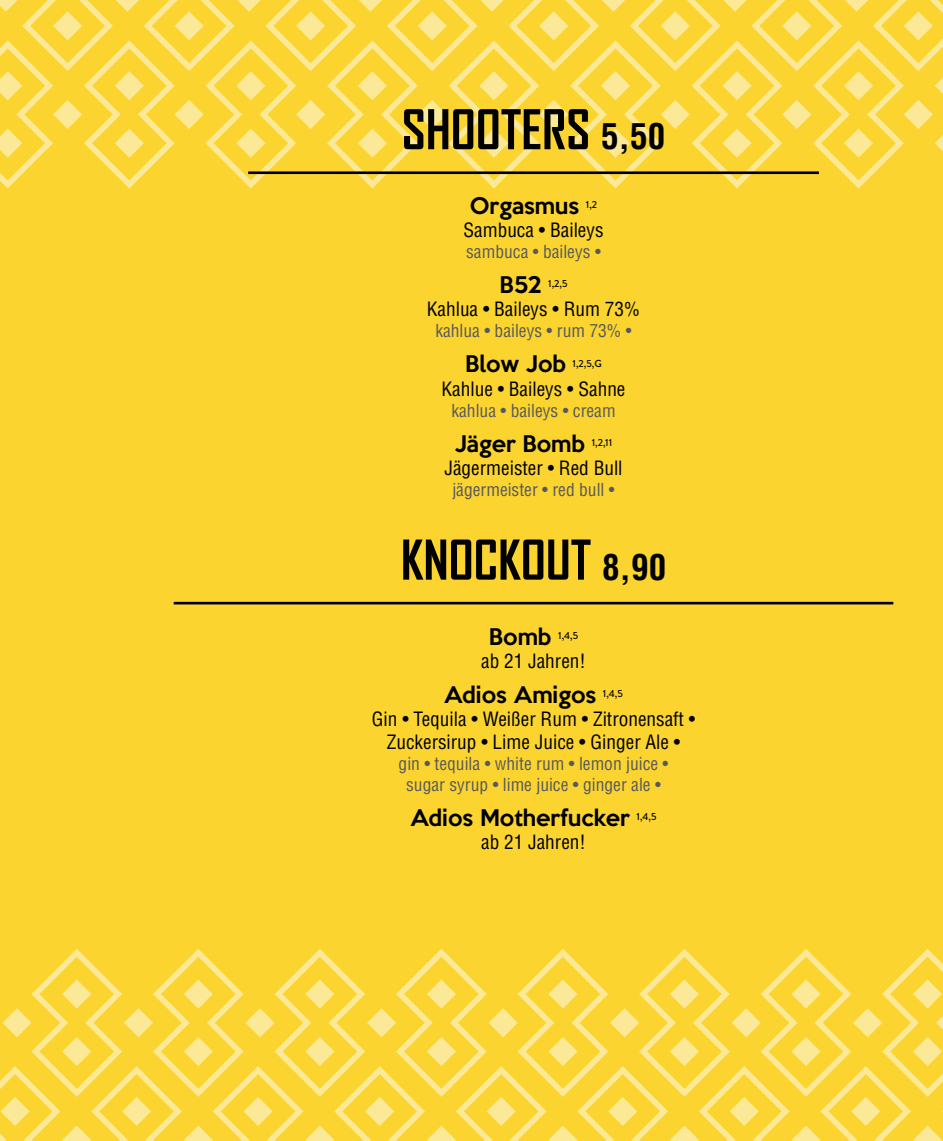
<style>
.page{position:relative;width:943px;height:1141px;background:#fbd430}
.page>*{position:absolute;margin:0;border:0;box-sizing:border-box;transform-origin:0 0}
.t1{font:700 52.5px "Agency FB";color:#000}
.t2{font:500 21px "Keep Calm";color:#000}
.t3{font:condensed 19.25px/23.1px "Helvetica LT Std";color:#000;text-align:center}
.t4{font:condensed 17.5px/21px "Helvetica LT Std";color:#58595b;text-align:center}
.t5{font:500 10.15px "Brandon Grotesque";color:#000}
.s1{font-family:"Helvetica LT Std";font-stretch:condensed;font-size:35px}
.s2{font-family:"Keep Calm";font-size:21px}
</style>
<div class="page">
<svg style="left:0;top:0;width:943px;height:189px"></svg>
<hr style="left:248px;top:171px;width:571px;height:3px;background:#000">
<hr style="left:174px;top:602px;width:719px;height:2px;background:#000">
<svg style="left:0;top:949px;width:943px;height:192px"></svg>
<h1 class="t1" style="left:402px;top:97px;width:265px">SHOOTERS <span class="s1">5,50</span></h1>
<p class="t2" style="left:470px;top:187px;width:129px">Orgasmus <sup>1,2</sup></p>
<p class="t3" style="left:463px;top:218px;width:142px">Sambuca • Baileys</p>
<p class="t4" style="left:466px;top:241px;width:136px">sambuca • baileys •</p>
<p class="t5" style="left:499px;top:277px;width:69px"><span class="s2">B52</span> 1,2,5</p>
<p class="t3" style="left:427px;top:298px;width:215px">Kahlua • Baileys • Rum 73%</p>
<p class="t4" style="left:435px;top:320px;width:198px">kahlua • baileys • rum 73% •</p>
<p class="t2" style="left:465px;top:346px;width:138px">Blow Job <sup>1,2,5,G</sup></p>
<p class="t3" style="left:441px;top:377px;width:185px">Kahlue • Baileys • Sahne</p>
<p class="t4" style="left:451px;top:400px;width:166px">kahlua • baileys • cream</p>
<p class="t2" style="left:455px;top:425px;width:159px">Jäger Bomb <sup>1,2,11</sup></p>
<p class="t3" style="left:444px;top:456px;width:179px">Jägermeister • Red Bull</p>
<p class="t4" style="left:452px;top:479px;width:164px">jägermeister • red bull •</p>
<h1 class="t1" style="left:401px;top:527px;width:267px">KNOCKOUT <span class="s1">8,90</span></h1>
<p class="t5" style="left:489px;top:628px;width:91px"><span class="s2">Bomb</span> 1,4,5</p>
<p class="t3" style="left:481px;top:649px;width:106px">ab 21 Jahren!</p>
<p class="t2" style="left:444px;top:676px;width:180px">Adios Amigos <sup>1,4,5</sup></p>
<p class="t3" style="left:372px;top:707px;width:325px">Gin • Tequila • Weißer Rum • Zitronensaft •<br>Zuckersirup • Lime Juice • Ginger Ale •</p>
<p class="t4" style="left:398px;top:753px;width:271px">gin • tequila • white rum • lemon juice • sugar syrup • lime juice • ginger ale •</p>
<p class="t2" style="left:410px;top:800px;width:247px">Adios Motherfucker <sup>1,4,5</sup></p>
<p class="t3" style="left:481px;top:830px;width:106px">ab 21 Jahren!</p>
</div>
